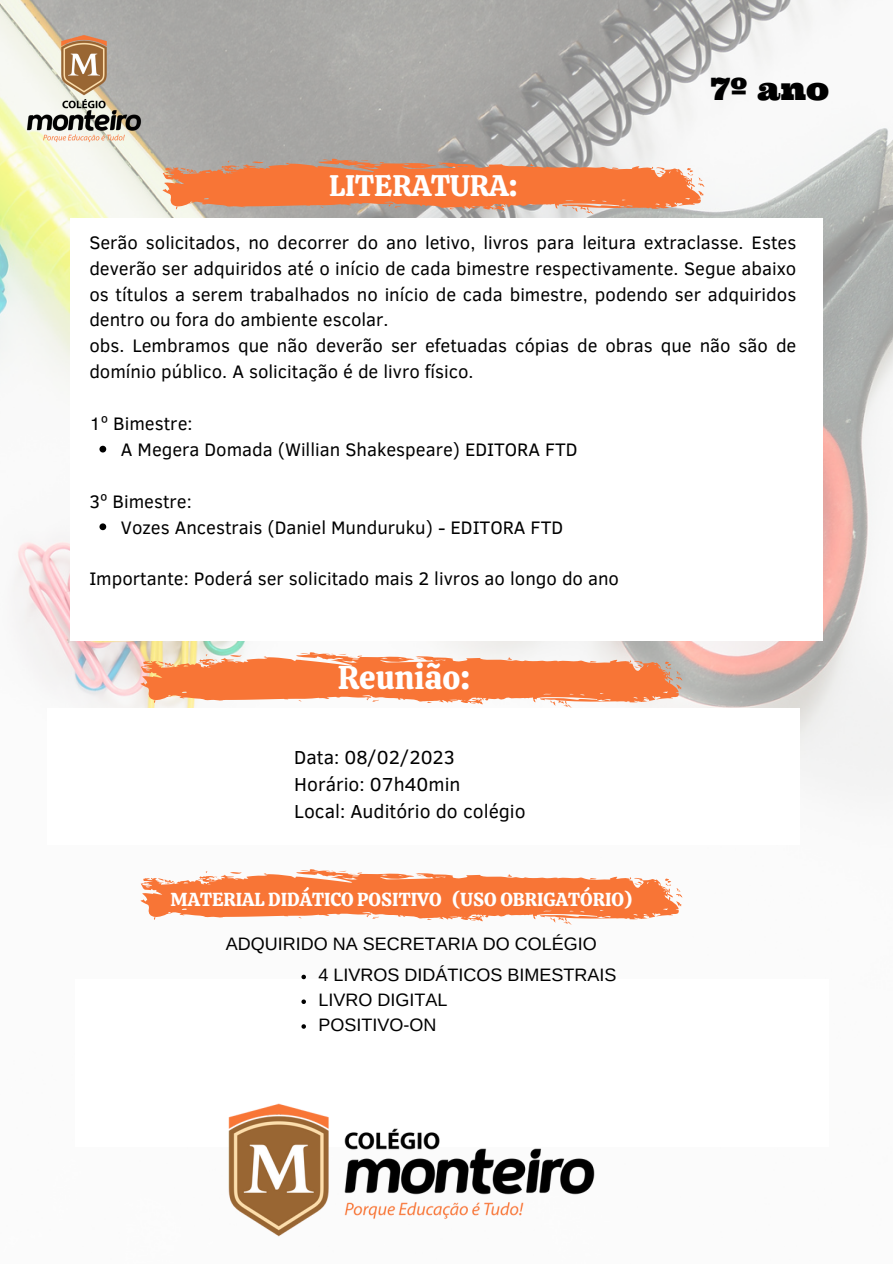
<style>
.page{position:relative;width:893px;height:1264px;background:#fff}
.page>*{position:absolute;margin:0;border:0;box-sizing:border-box;transform-origin:0 0}
.t1{font:32.85px "Calistoga";color:#fff}
.t2{font:30.9px "Ultra";color:#000}
.t3{font:29.55px "Calistoga";color:#fff}
.t4{font:19.35px "Clear Sans";color:#000}
.t5{font:18.75px "Calistoga";color:#fff}
.t6{font:18.6px/25.8px "Clear Sans";color:#000;text-align:justify}
.t7{font:18px "Arimo";color:#000}
</style>
<div class="page">
<img style="left:0;top:0;width:892px;height:925px">
<img style="left:13px;top:20px;width:143px;height:137px">
<div style="left:70px;top:218px;width:753px;height:422px;background:#fff"></div>
<div style="left:47px;top:708px;width:752px;height:137px;background:#fff"></div>
<svg style="left:140px;top:868px;width:542px;height:56px"></svg>
<svg style="left:162px;top:157px;width:542px;height:57px;background:#e48e64"></svg>
<svg style="left:140px;top:651px;width:542px;height:56px"></svg>
<img style="left:228px;top:1103px;width:367px;height:134px">
<svg style="left:99px;top:446px;width:7px;height:6px"></svg>
<svg style="left:99px;top:523px;width:7px;height:7px"></svg>
<svg style="left:301px;top:974px;width:5px;height:5px"></svg>
<svg style="left:301px;top:999px;width:5px;height:4px"></svg>
<svg style="left:301px;top:1024px;width:5px;height:4px"></svg>
<p class="t2" style="left:711px;top:69px;width:120px">7º ano</p>
<p class="t3" style="left:329px;top:166px;width:190px">LITERATURA:</p>
<p class="t6" style="left:89px;top:228px;width:708px">Serão solicitados, no decorrer do ano letivo, livros para leitura extraclasse. Estes deverão ser adquiridos até o início de cada bimestre respectivamente. Segue abaixo os títulos a serem trabalhados no início de cada bimestre, podendo ser adquiridos dentro ou fora do ambiente escolar.</p>
<p class="t6" style="left:89px;top:332px;width:708px">obs. Lembramos que não deverão ser efetuadas cópias de obras que não são de domínio público. A solicitação é de livro físico.</p>
<p class="t6" style="left:89px;top:409px;width:105px">1º Bimestre:</p>
<p class="t6" style="left:121px;top:435px;width:458px">A Megera Domada (Willian Shakespeare) EDITORA FTD</p>
<p class="t6" style="left:89px;top:487px;width:104px">3º Bimestre:</p>
<p class="t6" style="left:121px;top:513px;width:443px">Vozes Ancestrais (Daniel Munduruku) - EDITORA FTD</p>
<p class="t6" style="left:89px;top:565px;width:531px">Importante: Poderá ser solicitado mais 2 livros ao longo do ano</p>
<p class="t1" style="left:338px;top:656px;width:134px">Reunião:</p>
<p class="t4" style="left:294px;top:743px;width:162px">Data: 08/02/2023</p>
<p class="t4" style="left:294px;top:770px;width:168px">Horário: 07h40min</p>
<p class="t4" style="left:294px;top:797px;width:233px">Local: Auditório do colégio</p>
<p class="t5" style="left:171px;top:887px;width:463px">MATERIAL DIDÁTICO POSITIVO (USO OBRIGATÓRIO)</p>
<p class="t7" style="left:226px;top:934px;width:372px">ADQUIRIDO NA SECRETARIA DO COLÉGIO</p>
<p class="t7" style="left:318px;top:965px;width:299px">4 LIVROS DIDÁTICOS BIMESTRAIS</p>
<p class="t7" style="left:318px;top:989px;width:130px">LIVRO DIGITAL</p>
<p class="t7" style="left:318px;top:1014px;width:119px">POSITIVO-ON</p>
</div>
